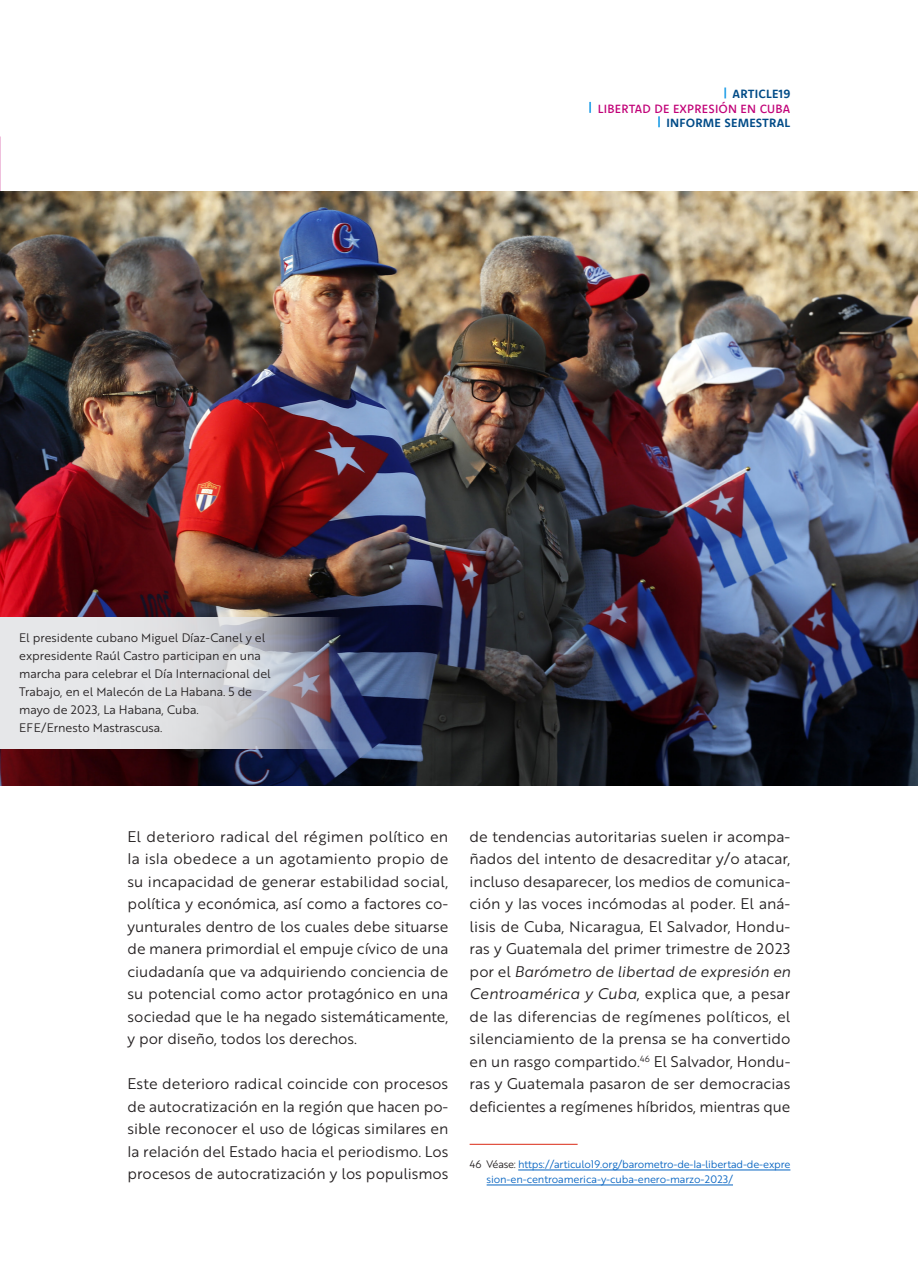
<style>
.page{position:relative;width:918px;height:1276px;background:#fff}
.page>*{position:absolute;margin:0;border:0;box-sizing:border-box;transform-origin:0 0}
._0_Cuerpo_de_texto{font:15px/22.5px "Brother 1816 Book";letter-spacing:-.005em;color:#231f20;text-align:justify}
._0_Cuerpo_de_texto-2{font:12px/18px "Brother 1816 Book";letter-spacing:-.005em;color:#231f20}
.t1{font:700 12px "Komet";letter-spacing:.02em;color:#004b87}
.t2{font:500 12px "Komet";letter-spacing:.02em;color:#c10077}
.Nota_a_pie{font:10.5px/15px "Brother 1816 Book";letter-spacing:-.01em;color:#0563c1}
.s1{font-family:"Brother 1816 Book Italic"}
.s2{color:#231f20}
</style>
<div class="page">
<svg style="left:724px;top:87px;width:2px;height:11px"></svg>
<svg style="left:589px;top:102px;width:2px;height:11px"></svg>
<svg style="left:658px;top:116px;width:2px;height:11px"></svg>
<hr style="left:470px;top:1144px;width:108px;height:1px;background:#da2915">
<hr style="left:518px;top:1169px;width:272px;height:1px;background:#0563c1">
<hr style="left:487px;top:1184px;width:246px;height:1px;background:#0563c1">
<img style="left:0;top:136px;width:1px;height:449px">
<img style="left:0;top:191px;width:918px;height:594px">
<svg style="left:0;top:616px;width:341px;height:132px;background:#cacad0"></svg>
<p class="t1" style="left:733px;top:86px;width:59px">ARTICLE19</p>
<p class="t2" style="left:598px;top:101px;width:194px">LIBERTAD DE EXPRESIÓN EN CUBA</p>
<p class="t1" style="left:666px;top:115px;width:125px">INFORME SEMESTRAL</p>
<p class="_0_Cuerpo_de_texto-2" style="left:19px;top:628px;width:253px">El presidente cubano Miguel Díaz-Canel y el expresidente Raúl Castro participan en una marcha para celebrar el Día Internacional del Trabajo, en el Malecón de La Habana. 5 de mayo de 2023, La Habana, Cuba.</p>
<p class="_0_Cuerpo_de_texto-2" style="left:19px;top:718px;width:145px">EFE/Ernesto Mastrascusa.</p>
<p class="_0_Cuerpo_de_texto" style="left:128px;top:824px;width:322px">El deterioro radical del régimen político en la isla obedece a un agotamiento propio de su incapacidad de generar estabilidad social, política y económica, así como a factores co&shy;yunturales dentro de los cuales debe situarse de manera primordial el empuje cívico de una ciudadanía que va adquiriendo conciencia de su potencial como actor protagónico en una sociedad que le ha negado sistemáticamente, y por diseño, todos los derechos.</p>
<p class="_0_Cuerpo_de_texto" style="left:128px;top:1072px;width:322px">Este deterioro radical coincide con procesos de autocratización en la región que hacen po&shy;sible reconocer el uso de lógicas similares en la relación del Estado hacia el periodismo. Los procesos de autocratización y los populismos</p>
<p class="_0_Cuerpo_de_texto" style="left:470px;top:824px;width:322px">de tendencias autoritarias suelen ir acompa&shy;ñados del intento de desacreditar y/o atacar, incluso desaparecer, los medios de comunica&shy;ción y las voces incómodas al poder. El aná&shy;lisis de Cuba, Nicaragua, El Salvador, Hondu&shy;ras y Guatemala del primer trimestre de 2023 por el <span class="s1">Barómetro de libertad de expresión en Centroamérica y Cuba</span>, explica que, a pesar de las diferencias de regímenes políticos, el silenciamiento de la prensa se ha convertido en un rasgo compartido.<sup>46</sup> El Salvador, Hondu&shy;ras y Guatemala pasaron de ser democracias deficientes a regímenes híbridos, mientras que</p>
<p class="Nota_a_pie" style="left:487px;top:1156px;width:305px;text-indent:-17px"><span class="s2">46 Véase:</span> https://articulo19.org/barometro-de-la-libertad-de-expre sion-en-centroamerica-y-cuba-enero-marzo-2023/</p>
</div>
